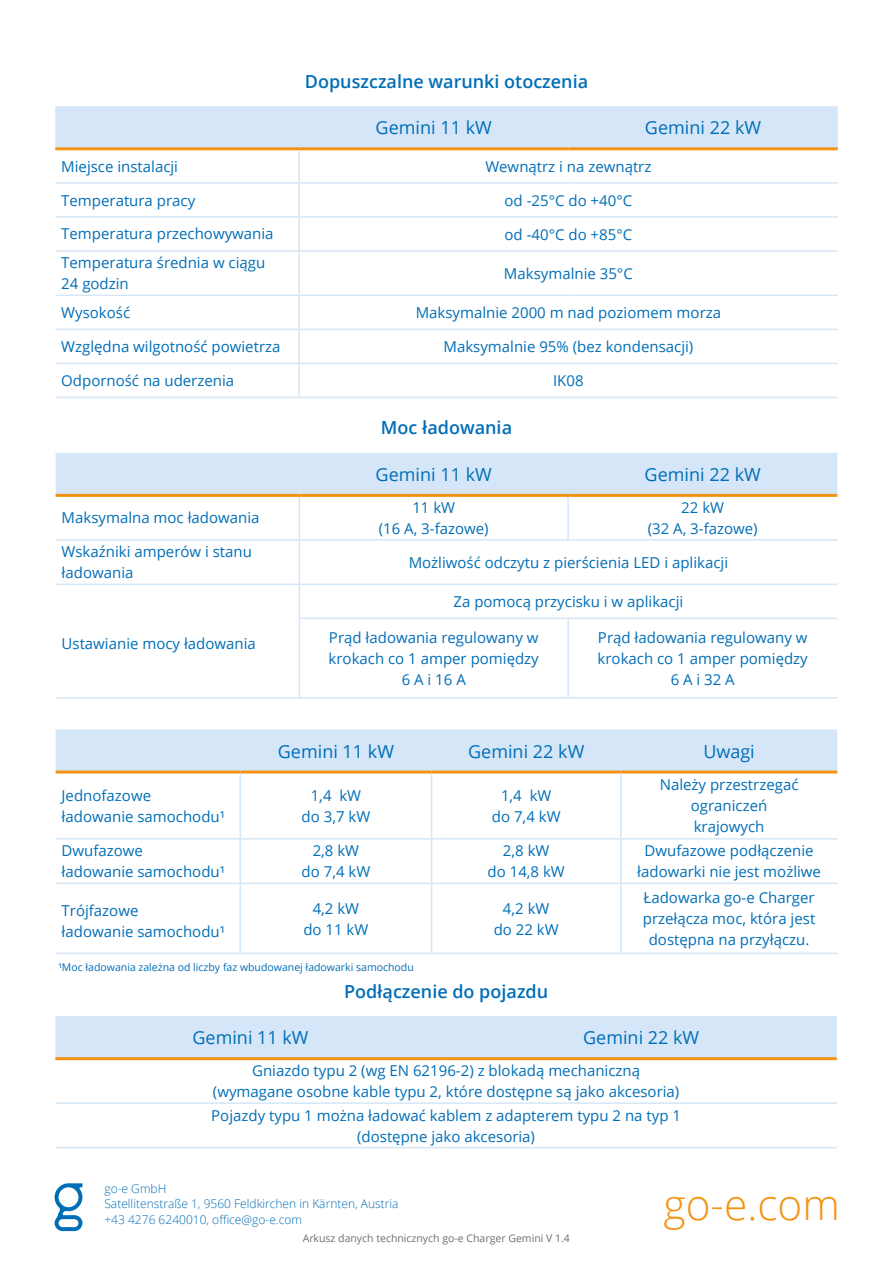
<style>
.page{position:relative;width:893px;height:1263px;background:#fff}
.page>*{position:absolute;margin:0;border:0;box-sizing:border-box;transform-origin:0 0}
.t1{font:300 42.3px "Open Sans";color:#f39313}
.t2{font:18px "Open Sans";color:#006eb7}
.t3{font:600 18px "Open Sans";color:#006eb7}
.t4{font:15px/21px "Open Sans";color:#006eb7;text-align:center}
.t5{font:300 12px/15.6px "Open Sans";color:#006eb7}
.t6{font:10.5px "Open Sans";color:#006eb7}
.t7{font:10.5px "Open Sans";color:#706f6f}
</style>
<div class="page">
<svg style="left:55px;top:1183px;width:28px;height:48px"></svg>
<div style="left:55px;top:106px;width:783px;height:41px;background:#d4e6f7"></div>
<hr style="left:55px;top:182px;width:244px;height:2px;background:#d4e6f7">
<hr style="left:299px;top:182px;width:269px;height:2px;background:#d4e6f7">
<hr style="left:568px;top:182px;width:270px;height:2px;background:#d4e6f7">
<hr style="left:55px;top:216px;width:244px;height:2px;background:#d4e6f7">
<hr style="left:299px;top:216px;width:269px;height:2px;background:#d4e6f7">
<hr style="left:568px;top:216px;width:270px;height:2px;background:#d4e6f7">
<hr style="left:55px;top:250px;width:244px;height:2px;background:#d4e6f7">
<hr style="left:299px;top:250px;width:269px;height:2px;background:#d4e6f7">
<hr style="left:568px;top:250px;width:270px;height:2px;background:#d4e6f7">
<hr style="left:55px;top:295px;width:244px;height:1px;background:#d4e6f7">
<hr style="left:299px;top:295px;width:269px;height:1px;background:#d4e6f7">
<hr style="left:568px;top:295px;width:270px;height:1px;background:#d4e6f7">
<hr style="left:55px;top:329px;width:244px;height:1px;background:#d4e6f7">
<hr style="left:299px;top:329px;width:269px;height:1px;background:#d4e6f7">
<hr style="left:568px;top:329px;width:270px;height:1px;background:#d4e6f7">
<hr style="left:55px;top:363px;width:244px;height:1px;background:#d4e6f7">
<hr style="left:299px;top:363px;width:269px;height:1px;background:#d4e6f7">
<hr style="left:568px;top:363px;width:270px;height:1px;background:#d4e6f7">
<hr style="left:55px;top:397px;width:244px;height:1px;background:#d4e6f7">
<hr style="left:299px;top:397px;width:269px;height:1px;background:#d4e6f7">
<hr style="left:568px;top:397px;width:270px;height:1px;background:#d4e6f7">
<hr style="left:55px;top:147px;width:244px;height:3px;background:#f39313">
<hr style="left:299px;top:147px;width:269px;height:3px;background:#f39313">
<hr style="left:568px;top:147px;width:270px;height:3px;background:#f39313">
<hr style="left:298px;top:150px;width:2px;height:32px;background:#d4e6f7">
<hr style="left:298px;top:184px;width:2px;height:32px;background:#d4e6f7">
<hr style="left:298px;top:218px;width:2px;height:32px;background:#d4e6f7">
<hr style="left:298px;top:252px;width:2px;height:43px;background:#d4e6f7">
<hr style="left:298px;top:296px;width:2px;height:33px;background:#d4e6f7">
<hr style="left:298px;top:330px;width:2px;height:33px;background:#d4e6f7">
<hr style="left:298px;top:364px;width:2px;height:33px;background:#d4e6f7">
<div style="left:56px;top:453px;width:781px;height:41px;background:#d4e6f7"></div>
<hr style="left:56px;top:539px;width:243px;height:2px;background:#d4e6f7">
<hr style="left:299px;top:539px;width:269px;height:2px;background:#d4e6f7">
<hr style="left:568px;top:539px;width:269px;height:2px;background:#d4e6f7">
<hr style="left:56px;top:584px;width:243px;height:1px;background:#d4e6f7">
<hr style="left:299px;top:584px;width:269px;height:1px;background:#d4e6f7">
<hr style="left:568px;top:584px;width:269px;height:1px;background:#d4e6f7">
<hr style="left:299px;top:618px;width:269px;height:1px;background:#d4e6f7">
<hr style="left:568px;top:618px;width:269px;height:1px;background:#d4e6f7">
<hr style="left:56px;top:697px;width:243px;height:2px;background:#d4e6f7">
<hr style="left:299px;top:697px;width:269px;height:2px;background:#d4e6f7">
<hr style="left:568px;top:697px;width:269px;height:2px;background:#d4e6f7">
<hr style="left:56px;top:494px;width:243px;height:3px;background:#f39313">
<hr style="left:299px;top:494px;width:269px;height:3px;background:#f39313">
<hr style="left:568px;top:494px;width:269px;height:3px;background:#f39313">
<hr style="left:299px;top:497px;width:1px;height:42px;background:#d4e6f7">
<hr style="left:299px;top:541px;width:1px;height:43px;background:#d4e6f7">
<hr style="left:299px;top:585px;width:1px;height:33px;background:#d4e6f7">
<hr style="left:299px;top:619px;width:1px;height:78px;background:#d4e6f7">
<hr style="left:567px;top:497px;width:2px;height:42px;background:#d4e6f7">
<hr style="left:567px;top:619px;width:2px;height:78px;background:#d4e6f7">
<div style="left:56px;top:729px;width:781px;height:41px;background:#d4e6f7"></div>
<hr style="left:56px;top:838px;width:184px;height:1px;background:#d4e6f7">
<hr style="left:240px;top:838px;width:192px;height:1px;background:#d4e6f7">
<hr style="left:432px;top:838px;width:189px;height:1px;background:#d4e6f7">
<hr style="left:621px;top:838px;width:216px;height:1px;background:#d4e6f7">
<hr style="left:56px;top:882px;width:184px;height:2px;background:#d4e6f7">
<hr style="left:240px;top:882px;width:192px;height:2px;background:#d4e6f7">
<hr style="left:432px;top:882px;width:189px;height:2px;background:#d4e6f7">
<hr style="left:621px;top:882px;width:216px;height:2px;background:#d4e6f7">
<hr style="left:56px;top:953px;width:184px;height:1px;background:#d4e6f7">
<hr style="left:240px;top:953px;width:192px;height:1px;background:#d4e6f7">
<hr style="left:432px;top:953px;width:189px;height:1px;background:#d4e6f7">
<hr style="left:621px;top:953px;width:216px;height:1px;background:#d4e6f7">
<hr style="left:56px;top:770px;width:184px;height:3px;background:#f39313">
<hr style="left:240px;top:770px;width:192px;height:3px;background:#f39313">
<hr style="left:432px;top:770px;width:189px;height:3px;background:#f39313">
<hr style="left:621px;top:770px;width:216px;height:3px;background:#f39313">
<hr style="left:239px;top:773px;width:2px;height:65px;background:#d4e6f7">
<hr style="left:239px;top:839px;width:2px;height:43px;background:#d4e6f7">
<hr style="left:239px;top:884px;width:2px;height:69px;background:#d4e6f7">
<hr style="left:431px;top:773px;width:1px;height:65px;background:#d4e6f7">
<hr style="left:431px;top:839px;width:1px;height:43px;background:#d4e6f7">
<hr style="left:431px;top:884px;width:1px;height:69px;background:#d4e6f7">
<hr style="left:620px;top:773px;width:2px;height:65px;background:#d4e6f7">
<hr style="left:620px;top:839px;width:2px;height:43px;background:#d4e6f7">
<hr style="left:620px;top:884px;width:2px;height:69px;background:#d4e6f7">
<div style="left:55px;top:1016px;width:782px;height:41px;background:#d4e6f7"></div>
<hr style="left:55px;top:1102px;width:391px;height:2px;background:#d4e6f7">
<hr style="left:446px;top:1102px;width:391px;height:2px;background:#d4e6f7">
<hr style="left:55px;top:1147px;width:391px;height:1px;background:#d4e6f7">
<hr style="left:446px;top:1147px;width:391px;height:1px;background:#d4e6f7">
<hr style="left:55px;top:1057px;width:391px;height:3px;background:#f39313">
<hr style="left:446px;top:1057px;width:391px;height:3px;background:#f39313">
<p class="t3" style="left:305px;top:69px;width:285px">Dopuszczalne warunki otoczenia</p>
<p class="t2" style="left:376px;top:116px;width:118px">Gemini 11 kW</p>
<p class="t2" style="left:645px;top:116px;width:118px">Gemini 22 kW</p>
<p class="t4" style="left:61px;top:155px;width:118px">Miejsce instalacji</p>
<p class="t4" style="left:485px;top:155px;width:168px">Wewnątrz i na zewnątrz</p>
<p class="t4" style="left:61px;top:189px;width:135px">Temperatura pracy</p>
<p class="t4" style="left:505px;top:189px;width:129px">od -25°C do +40°C</p>
<p class="t4" style="left:61px;top:223px;width:214px">Temperatura przechowywania</p>
<p class="t4" style="left:505px;top:223px;width:129px">od -40°C do +85°C</p>
<p class="t4" style="left:61px;top:252px;width:206px;text-align:left">Temperatura średnia w ciągu<br>24 godzin</p>
<p class="t4" style="left:504px;top:263px;width:130px">Maksymalnie 35°C</p>
<p class="t4" style="left:61px;top:302px;width:70px">Wysokość</p>
<p class="t4" style="left:416px;top:302px;width:307px">Maksymalnie 2000 m nad poziomem morza</p>
<p class="t4" style="left:61px;top:336px;width:221px">Względna wilgotność powietrza</p>
<p class="t4" style="left:443px;top:336px;width:251px">Maksymalnie 95% (bez kondensacji)</p>
<p class="t4" style="left:61px;top:370px;width:174px">Odporność na uderzenia</p>
<p class="t4" style="left:553px;top:370px;width:32px">IK08</p>
<p class="t3" style="left:381px;top:415px;width:133px">Moc ładowania</p>
<p class="t2" style="left:376px;top:462px;width:118px">Gemini 11 kW</p>
<p class="t2" style="left:645px;top:462px;width:118px">Gemini 22 kW</p>
<p class="t4" style="left:62px;top:507px;width:199px">Maksymalna moc ładowania</p>
<p class="t4" style="left:379px;top:496px;width:112px">11 kW<br>(16 A, 3-fazowe)</p>
<p class="t4" style="left:648px;top:496px;width:112px">22 kW<br>(32 A, 3-fazowe)</p>
<p class="t4" style="left:62px;top:541px;width:192px;text-align:left">Wskaźniki amperów i stanu ładowania</p>
<p class="t4" style="left:409px;top:551px;width:321px">Możliwość odczytu z pierścienia LED i aplikacji</p>
<p class="t4" style="left:62px;top:633px;width:196px">Ustawianie mocy ładowania</p>
<p class="t4" style="left:453px;top:591px;width:231px">Za pomocą przycisku i w aplikacji</p>
<p class="t4" style="left:329px;top:626px;width:212px">Prąd ładowania regulowany w krokach co 1 amper pomiędzy<br>6 A i 16 A</p>
<p class="t4" style="left:598px;top:626px;width:212px">Prąd ładowania regulowany w krokach co 1 amper pomiędzy<br>6 A i 32 A</p>
<p class="t2" style="left:278px;top:739px;width:118px">Gemini 11 kW</p>
<p class="t2" style="left:468px;top:739px;width:118px">Gemini 22 kW</p>
<p class="t2" style="left:703px;top:739px;width:53px">Uwagi</p>
<p class="t4" style="left:62px;top:784px;width:165px;text-align:left">Jednofazowe ładowanie samochodu¹</p>
<p class="t4" style="left:302px;top:784px;width:70px">1,4 kW do 3,7 kW</p>
<p class="t4" style="left:492px;top:784px;width:70px">1,4 kW do 7,4 kW</p>
<p class="t4" style="left:660px;top:774px;width:140px">Należy przestrzegać ograniczeń krajowych</p>
<p class="t4" style="left:62px;top:840px;width:165px;text-align:left">Dwufazowe<br>ładowanie samochodu¹</p>
<p class="t4" style="left:302px;top:840px;width:70px">2,8 kW<br>do 7,4 kW</p>
<p class="t4" style="left:488px;top:840px;width:79px">2,8 kW<br>do 14,8 kW</p>
<p class="t4" style="left:637px;top:840px;width:185px">Dwufazowe podłączenie ładowarki nie jest możliwe</p>
<p class="t4" style="left:62px;top:899px;width:165px;text-align:left">Trójfazowe<br>ładowanie samochodu¹</p>
<p class="t4" style="left:303px;top:897px;width:66px">4,2 kW do 11 kW</p>
<p class="t4" style="left:494px;top:897px;width:66px">4,2 kW do 22 kW</p>
<p class="t4" style="left:643px;top:887px;width:174px">Ładowarka go-e Charger przełącza moc, która jest dostępna na przyłączu.</p>
<p class="t6" style="left:58px;top:960px;width:357px">¹Moc ładowania zależna od liczby faz wbudowanej ładowarki samochodu</p>
<p class="t3" style="left:344px;top:979px;width:206px">Podłączenie do pojazdu</p>
<p class="t2" style="left:192px;top:1025px;width:118px">Gemini 11 kW</p>
<p class="t2" style="left:583px;top:1025px;width:118px">Gemini 22 kW</p>
<p class="t4" style="left:213px;top:1060px;width:468px">Gniazdo typu 2 (wg EN 62196-2) z blokadą mechaniczną (wymagane osobne kable typu 2, które dostępne są jako akcesoria)</p>
<p class="t4" style="left:211px;top:1104px;width:471px">Pojazdy typu 1 można ładować kablem z adapterem typu 2 na typ 1 (dostępne jako akcesoria)</p>
<p class="t5" style="left:104px;top:1180px;width:295px">go-e GmbH<br>Satellitenstraße 1, 9560 Feldkirchen in Kärnten, Austria +43 4276 6240010, office@go-e.com</p>
<p class="t7" style="left:303px;top:1231px;width:269px">Arkusz danych technicznych go-e Charger Gemini V 1.4</p>
<h1 class="t1" style="left:663px;top:1176px;width:178px">go-e.com</h1>
</div>
